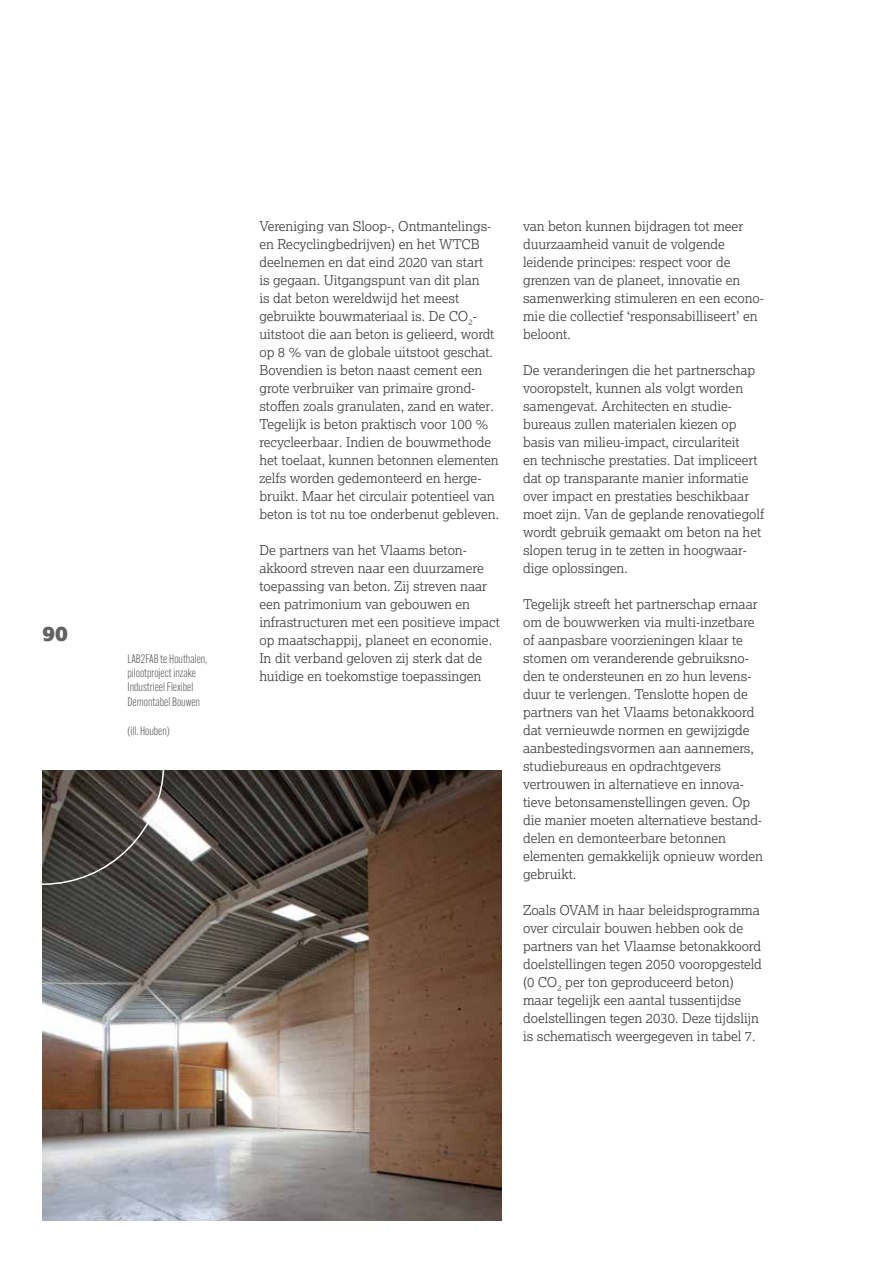
<style>
.page{position:relative;width:893px;height:1263px;background:#fff}
.page>*{position:absolute;margin:0;border:0;box-sizing:border-box;transform-origin:0 0}
.t1{font:900 21px "Lexia";color:#646363}
.t2{font:300 13.5px/18px "Lexia";color:#3c3c3b}
.t3{font:300 12px/14.4px "Alternate Gothic ATF";color:#575756}
</style>
<div class="page">
<img style="left:43px;top:771px;width:459px;height:450px">
<svg style="left:42px;top:770px;width:122px;height:115px;background:#4c4742"></svg>
<h1 class="t1" style="left:43px;top:619px;width:27px">90</h1>
<p class="t3" style="left:128px;top:651px;width:81px">LAB2FAB te Houthalen, pilootproject inzake<br>Industrieel Flexibel<br>Demontabel Bouwen</p>
<p class="t3" style="left:128px;top:723px;width:44px">(ill. Houben)</p>
<p class="t2" style="left:259px;top:216px;width:241px">Vereniging van Sloop-, Ontmantelings&shy;en Recyclingbedrijven) en het WTCB deelnemen en dat eind 2020 van start<br>is gegaan. Uitgangspunt van dit plan<br>is dat beton wereldwijd het meest gebruikte bouwmateriaal is. De CO<sub>2</sub>- uitstoot die aan beton is gelieerd, wordt op 8 % van de globale uitstoot geschat.<br>Bovendien is beton naast cement een grote verbruiker van primaire grond&shy;stoffen zoals granulaten, zand en water.<br>Tegelijk is beton praktisch voor 100 % recycleerbaar. Indien de bouwmethode het toelaat, kunnen betonnen elementen zelfs worden gedemonteerd en herge&shy;bruikt. Maar het circulair potentieel van beton is tot nu toe onderbenut gebleven.</p>
<p class="t2" style="left:259px;top:540px;width:242px">De partners van het Vlaams beton&shy;akkoord streven naar een duurzamere toepassing van beton. Zij streven naar een patrimonium van gebouwen en infrastructuren met een positieve impact op maatschappij, planeet en economie.<br>In dit verband geloven zij sterk dat de huidige en toekomstige toepassingen</p>
<p class="t2" style="left:523px;top:216px;width:243px">van beton kunnen bijdragen tot meer duurzaamheid vanuit de volgende leidende principes: respect voor de grenzen van de planeet, innovatie en samenwerking stimuleren en een econo&shy;mie die collectief ‘responsabilliseert’ en beloont.</p>
<p class="t2" style="left:523px;top:360px;width:243px">De veranderingen die het partnerschap vooropstelt, kunnen als volgt worden samengevat. Architecten en studie&shy;bureaus zullen materialen kiezen op basis van milieu-impact, circulariteit<br>en technische prestaties. Dat impliceert dat op transparante manier informatie over impact en prestaties beschikbaar moet zijn. Van de geplande renovatiegolf wordt gebruik gemaakt om beton na het slopen terug in te zetten in hoogwaar&shy;dige oplossingen.</p>
<p class="t2" style="left:523px;top:594px;width:241px">Tegelijk streeft het partnerschap ernaar om de bouwwerken via multi-inzetbare of aanpasbare voorzieningen klaar te stomen om veranderende gebruiksno&shy;den te ondersteunen en zo hun levens&shy;duur te verlengen. Tenslotte hopen de partners van het Vlaams betonakkoord dat vernieuwde normen en gewijzigde aanbestedingsvormen aan aannemers, studiebureaus en opdrachtgevers vertrouwen in alternatieve en innova&shy;tieve betonsamenstellingen geven. Op die manier moeten alternatieve bestand&shy;delen en demonteerbare betonnen elementen gemakkelijk opnieuw worden gebruikt.</p>
<p class="t2" style="left:523px;top:900px;width:240px">Zoals OVAM in haar beleidsprogramma over circulair bouwen hebben ook de partners van het Vlaamse betonakkoord doelstellingen tegen 2050 vooropgesteld (0 CO<sub>2</sub> per ton geproduceerd beton) maar tegelijk een aantal tussentijdse doelstellingen tegen 2030. Deze tijdslijn is schematisch weergegeven in tabel 7.</p>
</div>
